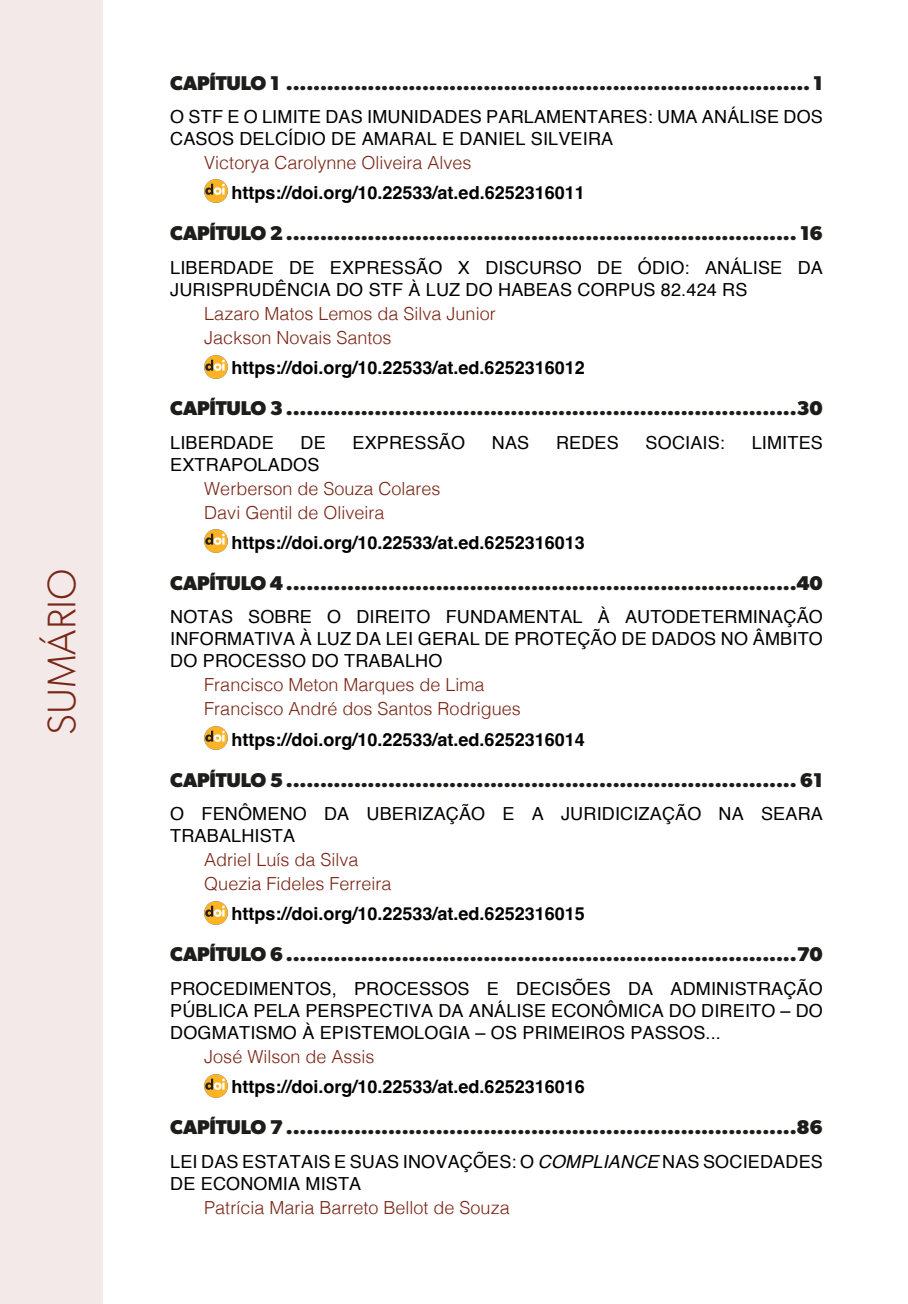
<style>
.page{position:relative;width:908px;height:1304px;background:#fff}
.page>*{position:absolute;margin:0;border:0;box-sizing:border-box;transform-origin:0 0}
.t1{font:300 40px "Gibson";color:#7a2616}
.t2{font:700 20px "Gibson";letter-spacing:-.01em;color:#1d1d1b}
.t3{font:18px/22px "Helvetica";letter-spacing:.01em;color:#000}
.t4{font:300 18px/24px "Helvetica";color:#7a2616}
.t5{font:700 18px "Helvetica";color:#000}
.s1{font-style:italic}
</style>
<div class="page">
<div style="left:0;top:0;width:103px;height:1304px;background:#f2e9e8"></div>
<img style="left:204px;top:180px;width:23px;height:23px">
<img style="left:204px;top:355px;width:23px;height:23px">
<img style="left:204px;top:530px;width:23px;height:23px">
<img style="left:204px;top:727px;width:23px;height:23px">
<img style="left:204px;top:901px;width:23px;height:23px">
<img style="left:204px;top:1074px;width:23px;height:23px">
<h1 class="t1" style="left:37px;top:735px;width:167px;rotate:-90deg">SUMÁRIO</h1>
<p class="t2" style="left:170px;top:71px;width:653px">CAPÍTULO 1 ............................................................................. 1</p>
<p class="t3" style="left:170px;top:106px;width:654px">O STF E O LIMITE DAS IMUNIDADES PARLAMENTARES: UMA ANÁLISE DOS<br>CASOS DELCÍDIO DE AMARAL E DANIEL SILVEIRA</p>
<p class="t4" style="left:204px;top:149px;width:269px">Victorya Carolynne Oliveira Alves</p>
<p class="t5" style="left:231px;top:182px;width:355px">https://doi.org/10.22533/at.ed.6252316011</p>
<p class="t2" style="left:170px;top:222px;width:653px">CAPÍTULO 2 ........................................................................... 16</p>
<p class="t3" style="left:170px;top:257px;width:653px">LIBERDADE DE EXPRESSÃO X DISCURSO DE ÓDIO: ANÁLISE DA<br>JURISPRUDÊNCIA DO STF À LUZ DO HABEAS CORPUS 82.424 RS</p>
<p class="t4" style="left:204px;top:300px;width:293px">Lazaro Matos Lemos da Silva Junior<br>Jackson Novais Santos</p>
<p class="t5" style="left:231px;top:357px;width:355px">https://doi.org/10.22533/at.ed.6252316012</p>
<p class="t2" style="left:170px;top:396px;width:653px">CAPÍTULO 3 ...........................................................................30</p>
<p class="t3" style="left:170px;top:432px;width:105px">LIBERDADE</p>
<p class="t3" style="left:300px;top:432px;width:27px">DE</p>
<p class="t3" style="left:352px;top:432px;width:114px">EXPRESSÃO</p>
<p class="t3" style="left:491px;top:432px;width:39px">NAS</p>
<p class="t3" style="left:555px;top:432px;width:64px">REDES</p>
<p class="t3" style="left:645px;top:432px;width:81px">SOCIAIS:</p>
<p class="t3" style="left:751px;top:432px;width:73px">LIMITES</p>
<p class="t3" style="left:170px;top:454px;width:151px">EXTRAPOLADOS</p>
<p class="t4" style="left:204px;top:475px;width:238px">Werberson de Souza Colares<br>Davi Gentil de Oliveira</p>
<p class="t5" style="left:231px;top:532px;width:355px">https://doi.org/10.22533/at.ed.6252316013</p>
<p class="t2" style="left:170px;top:571px;width:653px">CAPÍTULO 4 ...........................................................................40</p>
<p class="t3" style="left:170px;top:607px;width:654px;text-align:justify">NOTAS SOBRE O DIREITO FUNDAMENTAL À AUTODETERMINAÇÃO INFORMATIVA À LUZ DA LEI GERAL DE PROTEÇÃO DE DADOS NO ÂMBITO DO PROCESSO DO TRABALHO</p>
<p class="t4" style="left:204px;top:672px;width:318px">Francisco Meton Marques de Lima<br>Francisco André dos Santos Rodrigues</p>
<p class="t5" style="left:231px;top:728px;width:355px">https://doi.org/10.22533/at.ed.6252316014</p>
<p class="t2" style="left:170px;top:768px;width:653px">CAPÍTULO 5 ........................................................................... 61</p>
<p class="t3" style="left:170px;top:803px;width:653px">O FENÔMENO DA UBERIZAÇÃO E A JURIDICIZAÇÃO NA SEARA<br>TRABALHISTA</p>
<p class="t4" style="left:204px;top:846px;width:189px">Adriel Luís da Silva<br>Quezia Fideles Ferreira</p>
<p class="t5" style="left:231px;top:903px;width:355px">https://doi.org/10.22533/at.ed.6252316015</p>
<p class="t2" style="left:170px;top:943px;width:653px">CAPÍTULO 6 ...........................................................................70</p>
<p class="t3" style="left:170px;top:978px;width:654px;text-align:justify">PROCEDIMENTOS, PROCESSOS E DECISÕES DA ADMINISTRAÇÃO PÚBLICA PELA PERSPECTIVA DA ANÁLISE ECONÔMICA DO DIREITO – DO DOGMATISMO À EPISTEMOLOGIA – OS PRIMEIROS PASSOS...</p>
<p class="t4" style="left:204px;top:1043px;width:172px">José Wilson de Assis</p>
<p class="t5" style="left:231px;top:1076px;width:355px">https://doi.org/10.22533/at.ed.6252316016</p>
<p class="t2" style="left:170px;top:1115px;width:653px">CAPÍTULO 7 ...........................................................................86</p>
<p class="t3" style="left:170px;top:1151px;width:653px">LEI DAS ESTATAIS E SUAS INOVAÇÕES: O <span class="s1">COMPLIANCE</span> NAS SOCIEDADES<br>DE ECONOMIA MISTA</p>
<p class="t4" style="left:204px;top:1194px;width:307px">Patrícia Maria Barreto Bellot de Souza</p>
</div>
